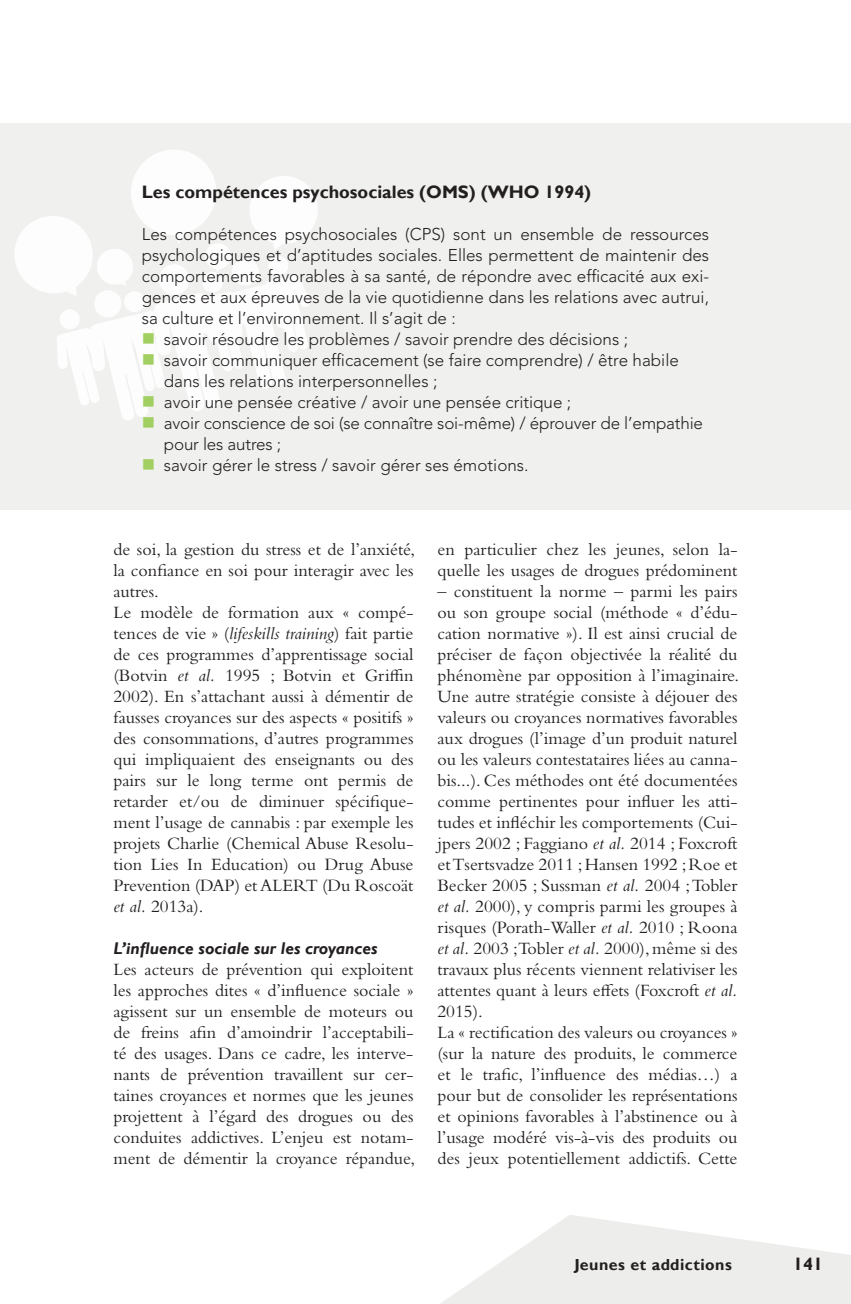
<style>
.page{position:relative;width:851px;height:1304px;background:#fff}
.page>*{position:absolute;margin:0;border:0;box-sizing:border-box;transform-origin:0 0}
.t1{font:18px/21px "Bembo Std";color:#231f20}
.t2{font:700 18px "Gill Sans";color:#231f20}
.t3{font:300 17px/21px "Avenir LT";color:#231f20}
.t4{font:italic 700 17px "Gill Sans";color:#231f20}
.t5{font:700 16px "Gill Sans";letter-spacing:.03em;color:#231f20}
.s1{color:#a2cf62}
.s2{font-style:italic}
</style>
<div class="page">
<svg style="left:440px;top:1215px;width:410px;height:89px"></svg>
<div style="left:0;top:123px;width:850px;height:387px;background:#f0f0ee"></div>
<svg style="left:14px;top:150px;width:304px;height:270px"></svg>
<p class="t2" style="left:142px;top:181px;width:451px">Les compétences psychosociales (OMS) (WHO 1994)</p>
<p class="t3" style="left:142px;top:224px;width:569px;text-align:justify">Les compétences psychosociales (CPS) sont un ensemble de ressources psychologiques et d’aptitudes sociales. Elles permettent de maintenir des comportements favorables à sa santé, de répondre avec efficacité aux exi&shy;gences et aux épreuves de la vie quotidienne dans les relations avec autrui, sa culture et l’environnement. Il s’agit de :</p>
<p class="t3" style="left:142px;top:329px;width:487px"><span class="s1">■</span> savoir résoudre les problèmes / savoir prendre des décisions ;</p>
<p class="t3" style="left:164px;top:350px;width:516px;text-indent:-22px"><span class="s1">■</span> savoir communiquer efficacement (se faire comprendre) / être habile dans les relations interpersonnelles ;</p>
<p class="t3" style="left:142px;top:392px;width:431px"><span class="s1">■</span> avoir une pensée créative / avoir une pensée critique ;</p>
<p class="t3" style="left:164px;top:413px;width:540px;text-indent:-22px"><span class="s1">■</span> avoir conscience de soi (se connaître soi-même) / éprouver de l’empathie pour les autres ;</p>
<p class="t3" style="left:142px;top:455px;width:388px"><span class="s1">■</span> savoir gérer le stress / savoir gérer ses émotions.</p>
<p class="t1" style="left:113px;top:539px;width:303px">de soi, la gestion du stress et de l’anxiété, la confiance en soi pour interagir avec les autres.<br>Le modèle de formation aux « compé&shy;tences de vie » (<span class="s2">lifeskills training</span>) fait partie de ces programmes d’apprentissage social (Botvin <span class="s2">et al.</span> 1995 ; Botvin et Griffin 2002). En s’attachant aussi à démentir de fausses croyances sur des aspects « positifs » des consommations, d’autres programmes qui impliquaient des enseignants ou des pairs sur le long terme ont permis de retarder et/ou de diminuer spécifique&shy;ment l’usage de cannabis : par exemple les projets Charlie (Chemical Abuse Resolu&shy;tion Lies In Education) ou Drug Abuse Prevention (DAP) et ALERT (Du Roscoät <span class="s2">et al.</span> 2013a).</p>
<p class="t4" style="left:113px;top:938px;width:265px">L’influence sociale sur les croyances</p>
<p class="t1" style="left:113px;top:959px;width:303px;text-align:justify">Les acteurs de prévention qui exploitent les approches dites « d’influence sociale » agissent sur un ensemble de moteurs ou de freins afin d’amoindrir l’acceptabili&shy;té des usages. Dans ce cadre, les interve&shy;nants de prévention travaillent sur cer&shy;taines croyances et normes que les jeunes projettent à l’égard des drogues ou des conduites addictives. L’enjeu est notam&shy;ment de démentir la croyance répandue,</p>
<p class="t1" style="left:437px;top:539px;width:301px">en particulier chez les jeunes, selon la&shy;quelle les usages de drogues prédominent</p>
<p class="t1" style="left:437px;top:581px;width:303px">– constituent la norme – parmi les pairs ou son groupe social (méthode « d’édu&shy;cation normative »). Il est ainsi crucial de préciser de façon objectivée la réalité du phénomène par opposition à l’imaginaire.<br>Une autre stratégie consiste à déjouer des valeurs ou croyances normatives favorables aux drogues (l’image d’un produit naturel ou les valeurs contestataires liées au canna&shy;bis...). Ces méthodes ont été documentées comme pertinentes pour influer les atti&shy;tudes et infléchir les comportements (Cui&shy;jpers 2002 ; Faggiano <span class="s2">et al.</span> 2014 ; Foxcroft et Tsertsvadze 2011 ; Hansen 1992 ; Roe et Becker 2005 ; Sussman <span class="s2">et al.</span> 2004 ; Tobler <span class="s2">et al.</span> 2000), y compris parmi les groupes à risques (Porath-Waller <span class="s2">et al.</span> 2010 ; Roona <span class="s2">et al.</span> 2003 ;Tobler <span class="s2">et al.</span> 2000), même si des travaux plus récents viennent relativiser les attentes quant à leurs effets (Foxcroft <span class="s2">et al.<br></span>2015).<br>La « rectification des valeurs ou croyances » (sur la nature des produits, le commerce et le trafic, l’influence des médias…) a pour but de consolider les représentations et opinions favorables à l’abstinence ou à l’usage modéré vis-à-vis des produits ou des jeux potentiellement addictifs. Cette</p>
<p class="t5" style="left:574px;top:1255px;width:159px">Jeunes et addictions</p>
<p class="t2" style="left:793px;top:1253px;width:31px">141</p>
</div>
